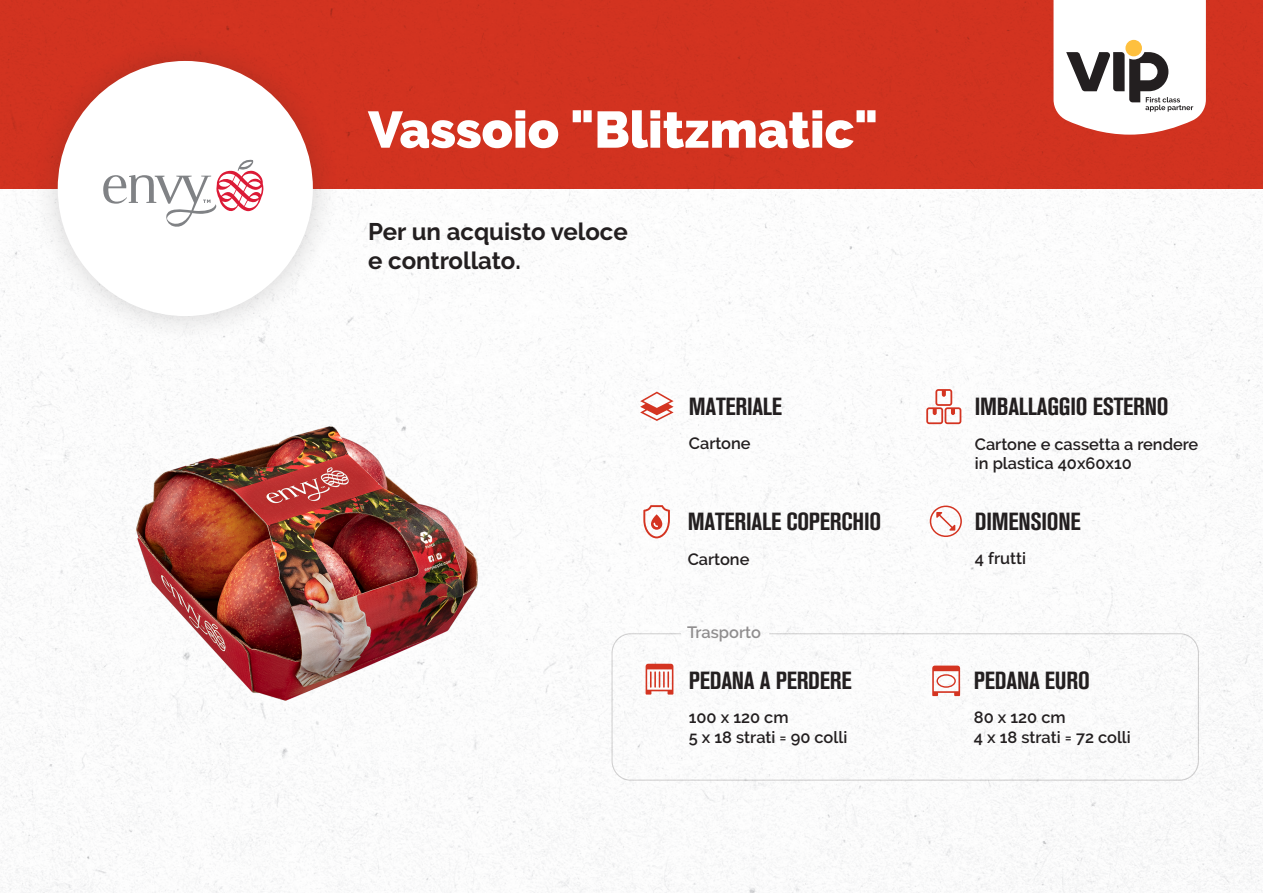
<style>
.page{position:relative;width:1263px;height:893px;background:#fff}
.page>*{position:absolute;margin:0;border:0;box-sizing:border-box;transform-origin:0 0}
.t1{font:900 51.3px "Raleway";color:#fff}
.t2{font:24.6px "Akzidenz Grotesk BQ Bd Cnd Alt";letter-spacing:-.01em;color:#231f20}
.t3{font:700 24px "Raleway";color:#231f20}
.t4{font:600 16.35px/19.6px "Raleway";color:#231f20}
</style>
<div class="page">
<img style="left:0;top:0;width:1263px;height:893px">
<div style="left:611px;top:633px;width:588px;height:148px;border:1px solid #231f20;border-radius:19px"></div>
<svg style="left:1053px;top:0;width:153px;height:135px"></svg>
<div style="left:30px;top:33px;width:311px;height:311px;background:#231f20;opacity:.2"></div>
<div style="left:58px;top:61px;width:255px;height:255px;background:#fff;border-radius:50%"></div>
<img style="left:53px;top:320px;width:487px;height:463px">
<svg style="left:926px;top:389px;width:35px;height:35px"></svg>
<svg style="left:643px;top:505px;width:27px;height:33px"></svg>
<svg style="left:646px;top:664px;width:27px;height:31px"></svg>
<svg style="left:932px;top:666px;width:28px;height:30px"></svg>
<svg style="left:930px;top:506px;width:32px;height:31px"></svg>
<svg style="left:640px;top:392px;width:34px;height:29px"></svg>
<svg style="left:103px;top:159px;width:161px;height:68px"></svg>
<p class="t1" style="left:368px;top:100px;width:512px">Vassoio "Blitzmatic"</p>
<p class="t3" style="left:368px;top:218px;width:261px">Per un acquisto veloce</p>
<p class="t3" style="left:368px;top:247px;width:154px">e controllato.</p>
<p class="t2" style="left:689px;top:392px;width:95px">MATERIALE</p>
<p class="t2" style="left:975px;top:393px;width:195px">IMBALLAGGIO ESTERNO</p>
<p class="t4" style="left:689px;top:433px;width:63px">Cartone</p>
<p class="t4" style="left:975px;top:434px;width:225px">Cartone e cassetta a rendere in plastica 40x60x10</p>
<p class="t2" style="left:688px;top:508px;width:195px">MATERIALE COPERCHIO</p>
<p class="t4" style="left:688px;top:549px;width:63px">Cartone</p>
<p class="t2" style="left:975px;top:507px;width:107px">DIMENSIONE</p>
<p class="t4" style="left:975px;top:549px;width:53px">4 frutti</p>
<p class="t4" style="left:687px;top:622px;width:75px">Trasporto</p>
<p class="t2" style="left:689px;top:666px;width:164px">PEDANA A PERDERE</p>
<p class="t2" style="left:974px;top:666px;width:117px">PEDANA EURO</p>
<p class="t4" style="left:689px;top:708px;width:101px">100 x 120 cm</p>
<p class="t4" style="left:689px;top:727px;width:160px">5 x 18 strati = 90 colli</p>
<p class="t4" style="left:974px;top:708px;width:93px">80 x 120 cm</p>
<p class="t4" style="left:974px;top:728px;width:158px">4 x 18 strati = 72 colli</p>
</div>
